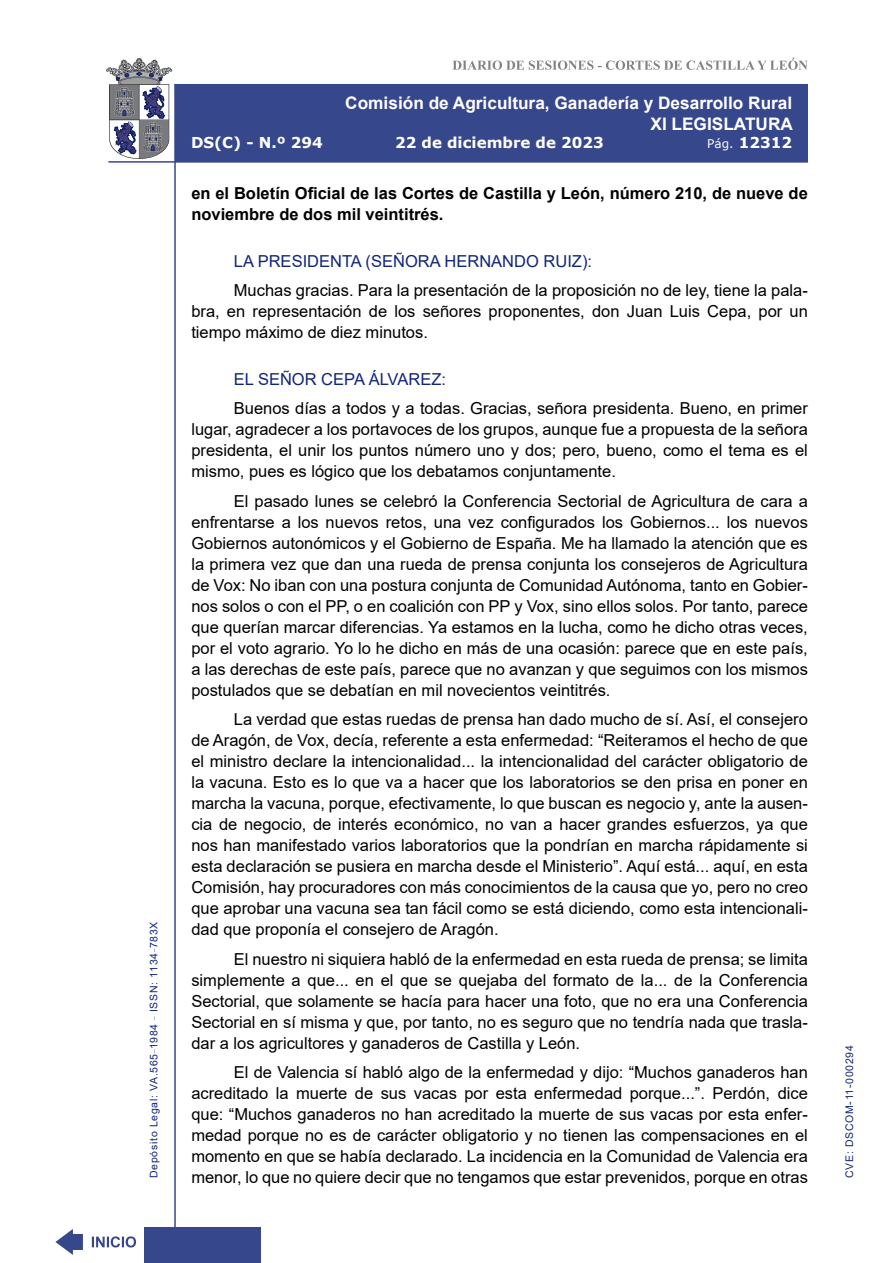
<style>
.page{position:relative;width:893px;height:1263px;background:#fff}
.page>*{position:absolute;margin:0;border:0;box-sizing:border-box;transform-origin:0 0}
.t1{font:700 17.25px/20.7px "Arial";color:#fff;text-align:right}
.t2{font:16.5px/21px "Arial";color:#000;text-align:justify}
.t3{font:700 16.5px/21px "Arial";color:#000}
.Orador{font:16.5px "Arial";color:#122678}
.t4{font:700 15px "Verdana";color:#fff}
.t5{font:10.5px "Arial";letter-spacing:.065em;color:#122678}
.s1{font-weight:400;font-size:12px}
</style>
<div class="page">
<svg style="left:452px;top:58px;width:356px;height:12px"></svg>
<hr style="left:174px;top:84px;width:2px;height:1179px;background:#36478c">
<div style="left:144px;top:1227px;width:117px;height:36px;background:#36478c"></div>
<div style="left:175px;top:84px;width:633px;height:78px;background:#36478c"></div>
<hr style="left:108px;top:161px;width:700px;height:2px;background:#36478c">
<svg style="left:92px;top:1236px;width:44px;height:11px"></svg>
<svg style="left:55px;top:1229px;width:28px;height:26px"></svg>
<svg style="left:106px;top:58px;width:66px;height:101px"></svg>
<p class="t5" style="left:146px;top:1178px;width:258px;rotate:-90deg">Depósito Legal: VA.565<sup>_</sup>1984 <sup>_</sup> ISSN: 1134<sup>_</sup>783X</p>
<p class="t1" style="left:345px;top:93px;width:449px">Comisión de Agricultura, Ganadería y Desarrollo Rural<br>XI LEGISLATURA</p>
<p class="t4" style="left:191px;top:132px;width:133px">DS(C) - N.º 294</p>
<p class="t4" style="left:395px;top:132px;width:210px">22 de diciembre de 2023</p>
<p class="t4" style="left:707px;top:132px;width:86px"><span class="s1">Pág.</span> 12312</p>
<p class="t3" style="left:191px;top:183px;width:618px">en el Boletín Oficial de las Cortes de Castilla y León, número 210, de nueve de noviembre de dos mil veintitrés.</p>
<p class="Orador" style="left:234px;top:249px;width:360px">LA PRESIDENTA (SEÑORA HERNANDO RUIZ):</p>
<p class="t2" style="left:191px;top:280px;width:618px;text-indent:43px">Muchas gracias. Para la presentación de la proposición no de ley, tiene la pala&shy;bra, en representación de los señores proponentes, don Juan Luis Cepa, por un tiempo máximo de diez minutos.</p>
<p class="Orador" style="left:234px;top:367px;width:214px">EL SEÑOR CEPA ÁLVAREZ:</p>
<p class="t2" style="left:191px;top:398px;width:618px;text-indent:43px">Buenos días a todos y a todas. Gracias, señora presidenta. Bueno, en primer lugar, agradecer a los portavoces de los grupos, aunque fue a propuesta de la señora presidenta, el unir los puntos número uno y dos; pero, bueno, como el tema es el mismo, pues es lógico que los debatamos conjuntamente.</p>
<p class="t2" style="left:191px;top:490px;width:618px;text-indent:43px">El pasado lunes se celebró la Conferencia Sectorial de Agricultura de cara a enfrentarse a los nuevos retos, una vez configurados los Gobiernos... los nuevos Gobiernos autonómicos y el Gobierno de España. Me ha llamado la atención que es la primera vez que dan una rueda de prensa conjunta los consejeros de Agricultura de Vox: No iban con una postura conjunta de Comunidad Autónoma, tanto en Gobier&shy;nos solos o con el PP, o en coalición con PP y Vox, sino ellos solos. Por tanto, parece que querían marcar diferencias. Ya estamos en la lucha, como he dicho otras veces, por el voto agrario. Yo lo he dicho en más de una ocasión: parece que en este país, a las derechas de este país, parece que no avanzan y que seguimos con los mismos postulados que se debatían en mil novecientos veintitrés.</p>
<p class="t2" style="left:191px;top:709px;width:618px;text-indent:43px">La verdad que estas ruedas de prensa han dado mucho de sí. Así, el consejero de Aragón, de Vox, decía, referente a esta enfermedad: “Reiteramos el hecho de que el ministro declare la intencionalidad... la intencionalidad del carácter obligatorio de la vacuna. Esto es lo que va a hacer que los laboratorios se den prisa en poner en marcha la vacuna, porque, efectivamente, lo que buscan es negocio y, ante la ausen&shy;cia de negocio, de interés económico, no van a hacer grandes esfuerzos, ya que nos han manifestado varios laboratorios que la pondrían en marcha rápidamente si esta declaración se pusiera en marcha desde el Ministerio”. Aquí está... aquí, en esta Comisión, hay procuradores con más conocimientos de la causa que yo, pero no creo que aprobar una vacuna sea tan fácil como se está diciendo, como esta intencionali&shy;dad que proponía el consejero de Aragón.</p>
<p class="t2" style="left:191px;top:948px;width:618px;text-indent:43px">El nuestro ni siquiera habló de la enfermedad en esta rueda de prensa; se limita simplemente a que... en el que se quejaba del formato de la... de la Conferencia Sectorial, que solamente se hacía para hacer una foto, que no era una Conferencia Sectorial en sí misma y que, por tanto, no es seguro que no tendría nada que trasla&shy;dar a los agricultores y ganaderos de Castilla y León.</p>
<p class="t2" style="left:191px;top:1062px;width:618px;text-indent:43px">El de Valencia sí habló algo de la enfermedad y dijo: “Muchos ganaderos han acreditado la muerte de sus vacas por esta enfermedad porque...”. Perdón, dice que: “Muchos ganaderos no han acreditado la muerte de sus vacas por esta enfer&shy;medad porque no es de carácter obligatorio y no tienen las compensaciones en el momento en que se había declarado. La incidencia en la Comunidad de Valencia era menor, lo que no quiere decir que no tengamos que estar prevenidos, porque en otras</p>
<p class="t5" style="left:842px;top:1178px;width:134px;rotate:-90deg">CVE: DSCOM-11-000294</p>
</div>
